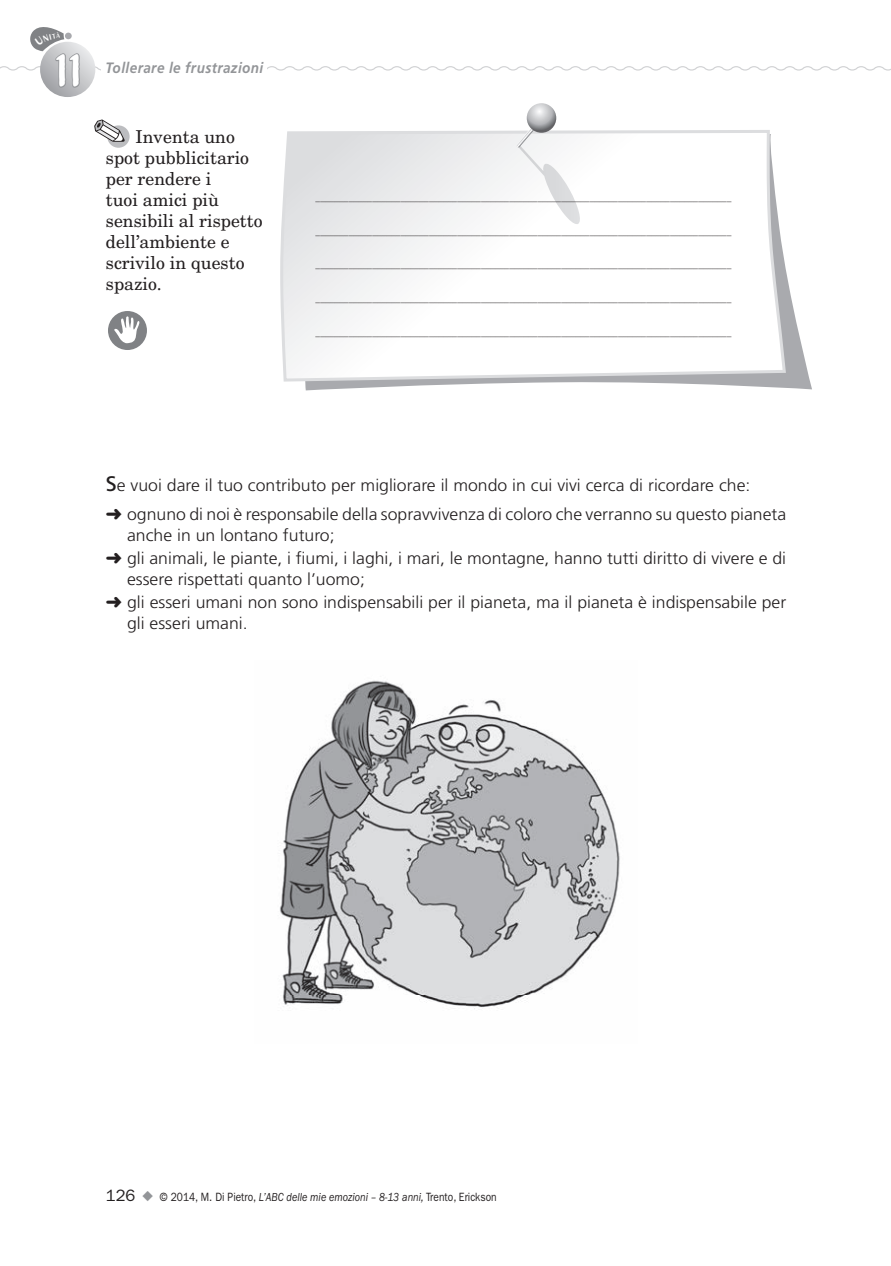
<style>
.page{position:relative;width:891px;height:1266px;background:#fff}
.page>*{position:absolute;margin:0;border:0;box-sizing:border-box;transform-origin:0 0}
.t1{font:47.7px "Khaki Std 1";color:#fff}
.t2{font:17.7px/21px "New Century Schlbk LT Std";color:#231f20}
.t3{font:300 16.8px/23.1px "Frutiger LT Std";color:#231f20;scale:1.05 1}
.t4{font:italic 700 15px "Frutiger LT Std";letter-spacing:.03em;color:#939598;scale:.9 1}
.t5{font:12px "ITC Franklin Gothic Std";color:#231f20;scale:.85 1}
.t6{font:300 9px "Frutiger LT Std";color:#231f20;scale:1.05 1}
.s1{font-weight:400;font-size:21px}
.s2{font-size:16.5px}
.s3{color:#939598}
.s4{font-style:italic}
</style>
<div class="page">
<svg style="left:40px;top:42px;width:55px;height:55px"></svg>
<div style="left:107px;top:125px;width:23px;height:23px;background:#bcbdc0;border-radius:50%"></div>
<svg style="left:94px;top:119px;width:31px;height:23px"></svg>
<svg style="left:305px;top:271px;width:507px;height:119px"></svg>
<svg style="left:280px;top:130px;width:506px;height:251px"></svg>
<svg style="left:516px;top:116px;width:66px;height:110px"></svg>
<svg style="left:527px;top:103px;width:29px;height:30px"></svg>
<div style="left:108px;top:311px;width:39px;height:39px;background:#808285;border-radius:50%"></div>
<svg style="left:114px;top:315px;width:26px;height:28px"></svg>
<img style="left:280px;top:680px;width:340px;height:329px">
<svg style="left:0;top:27px;width:891px;height:61px"></svg>
<h1 class="t1" style="left:53px;top:42px;width:31px">11</h1>
<h3 class="t4" style="left:106px;top:59px;width:177px">Tollerare le frustrazioni</h3>
<h2 class="t2" style="left:106px;top:126px;width:158px;text-indent:30px">Inventa uno spot pubblicitario per rendere i<br>tuoi amici più sensibili al rispetto dell’ambiente e scrivilo in questo spazio.</h2>
<p class="t6" style="left:316px;top:192px;width:398px">________________________________________________________________________________________</p>
<p class="t6" style="left:316px;top:226px;width:398px">________________________________________________________________________________________</p>
<p class="t6" style="left:316px;top:260px;width:398px">________________________________________________________________________________________</p>
<p class="t6" style="left:316px;top:294px;width:398px">________________________________________________________________________________________</p>
<p class="t6" style="left:316px;top:327px;width:398px">________________________________________________________________________________________</p>
<h3 class="t3" style="left:106px;top:470px;width:649px;line-height:29.4px"><span class="s1">S</span>e vuoi dare il tuo contributo per migliorare il mondo in cui vivi cerca di ricordare che:<br>➜ ognuno di noi è responsabile della sopravvivenza di coloro che verranno su questo pianeta</h3>
<h3 class="t3" style="left:106px;top:524px;width:649px;text-indent:21px">anche in un lontano futuro;<br>➜ gli animali, le piante, i umi, i laghi, i mari, le montagne, hanno tutti diritto di vivere e di</h3>
<h3 class="t3" style="left:106px;top:568px;width:650px;text-indent:21px">essere rispettati quanto l’uomo;<br>➜ gli esseri umani non sono indispensabili per il pianeta, ma il pianeta è indispensabile per</h3>
<h3 class="t3" style="left:127px;top:612px;width:116px">gli esseri umani.</h3>
<h3 class="t5" style="left:106px;top:1189px;width:461px"><span class="s2">126</span> <span class="s3">◆</span> © 2014, M. Di Pietro, <span class="s4">L’ABC delle mie emozioni – 8-13 anni,</span> Trento, Erickson</h3>
</div>
